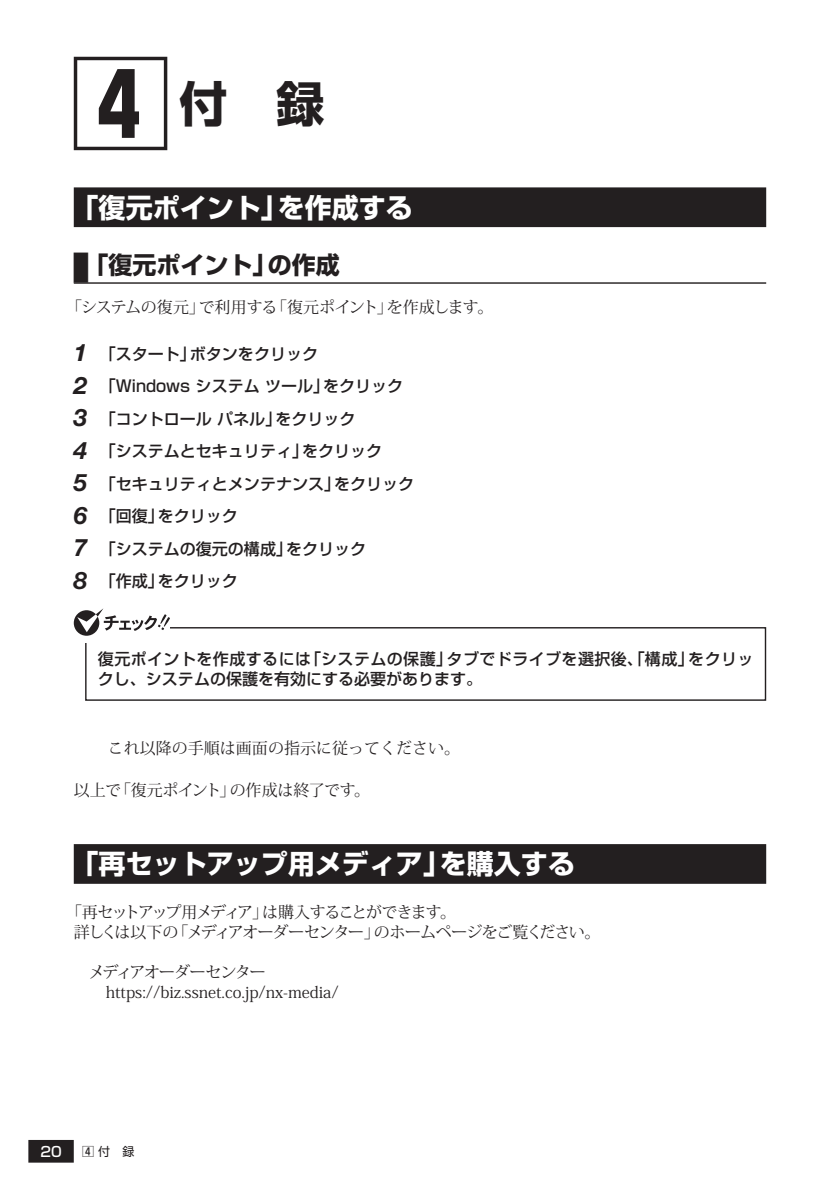
<style>
.page{position:relative;width:840px;height:1191px;background:#fff}
.page>*{position:absolute;margin:0;border:0;box-sizing:border-box;transform-origin:0 0}
.t1{font:700 48px "Shin Go Pro";color:#231f20}
.t2{font:700 27px "Shin Go Pro";color:#fff}
.t3{font:700 24px "Shin Go Pro";color:#231f20}
.t4{font:500 16px/32.6px "Shin Go Pro";color:#231f20}
.t5{font:16px/20px "Koz Min Pro";color:#231f20}
.t6{font:500 16px/20px "Shin Go Pro";letter-spacing:.025em;color:#231f20}
.t7{font:16px/20px "Koz Min Pro";letter-spacing:-.075em;color:#231f20}
.t8{font:16px "Koz Min Pro";letter-spacing:-.02em;color:#231f20}
.t9{font:500 14px "Shin Go Pro";color:#fff}
.t10{font:12px "Shin Go Pro";color:#231f20}
.s1{font-size:102px}
.s2{font-size:30px}
.s3{font-family:"Helvetica Neue LT Std";font-weight:700;font-style:italic;font-size:24px}
.s4{font-weight:500}
</style>
<div class="page">
<div style="left:28px;top:1140px;width:46px;height:22px;background:#231f20"></div>
<div style="left:74px;top:187px;width:691px;height:40px;background:#231f20"></div>
<hr style="left:74px;top:282px;width:691px;height:2px;background:#231f20">
<div style="left:74px;top:844px;width:691px;height:39px;background:#231f20"></div>
<div style="left:85px;top:627px;width:680px;height:74px;border:1px solid #231f20"></div>
<div style="left:74px;top:616px;width:96px;height:27px;background:#fff"></div>
<svg style="left:74px;top:608px;width:96px;height:28px"></svg>
<h1 class="t1" style="left:69px;top:65px;width:256px"><span class="s1">4</span> 付　録</h1>
<h2 class="t2" style="left:72px;top:186px;width:342px">「復元ポイント」を作成する</h2>
<h3 class="t3" style="left:74px;top:246px;width:267px"><span class="s2">█</span>「復元ポイント」の作成</h3>
<p class="t8" style="left:66px;top:295px;width:428px">「システムの復元」で利用する「復元ポイント」を作成します。</p>
<p class="t4" style="left:74px;top:335px;width:342px"><span class="s3">1</span> 「スタート」ボタンをクリック<br><span class="s3">2</span> 「Windows システム ツール」をクリック<br><span class="s3">3</span> 「コントロール パネル」をクリック<br><span class="s3">4</span> 「システムとセキュリティ」をクリック<br><span class="s3">5</span> 「セキュリティとメンテナンス」をクリック<br><span class="s3">6</span> 「回復」をクリック<br><span class="s3">7</span> 「システムの復元の構成」をクリック<br><span class="s3">8</span> 「作成」をクリック</p>
<p class="t6" style="left:98px;top:647px;width:656px">復元ポイントを作成するには「システムの保護」タブでドライブを選択後、「構成」をクリックし、システムの保護を有効にする必要があります。</p>
<p class="t5" style="left:108px;top:737px;width:354px">これ以降の手順は画面の指示に従ってください。</p>
<p class="t8" style="left:74px;top:779px;width:297px">以上で「復元ポイント」の作成は終了です。</p>
<h2 class="t2" style="left:72px;top:842px;width:504px">「再セットアップ用メディア」を購入する</h2>
<p class="t7" style="left:74px;top:901px;width:528px;text-indent:-8px">「再セットアップ用メディア」は購入することができます。<br>詳しくは以下の「メディアオーダーセンター」のホームページをご覧ください。</p>
<p class="t5" style="left:74px;top:961px;width:266px">　メディアオーダーセンター<br>　　https://biz.ssnet.co.jp/nx-media/</p>
<p class="t9" style="left:40px;top:1140px;width:23px">20</p>
<p class="t10" style="left:82px;top:1141px;width:53px"><span class="s4">4</span> 付　録</p>
</div>
